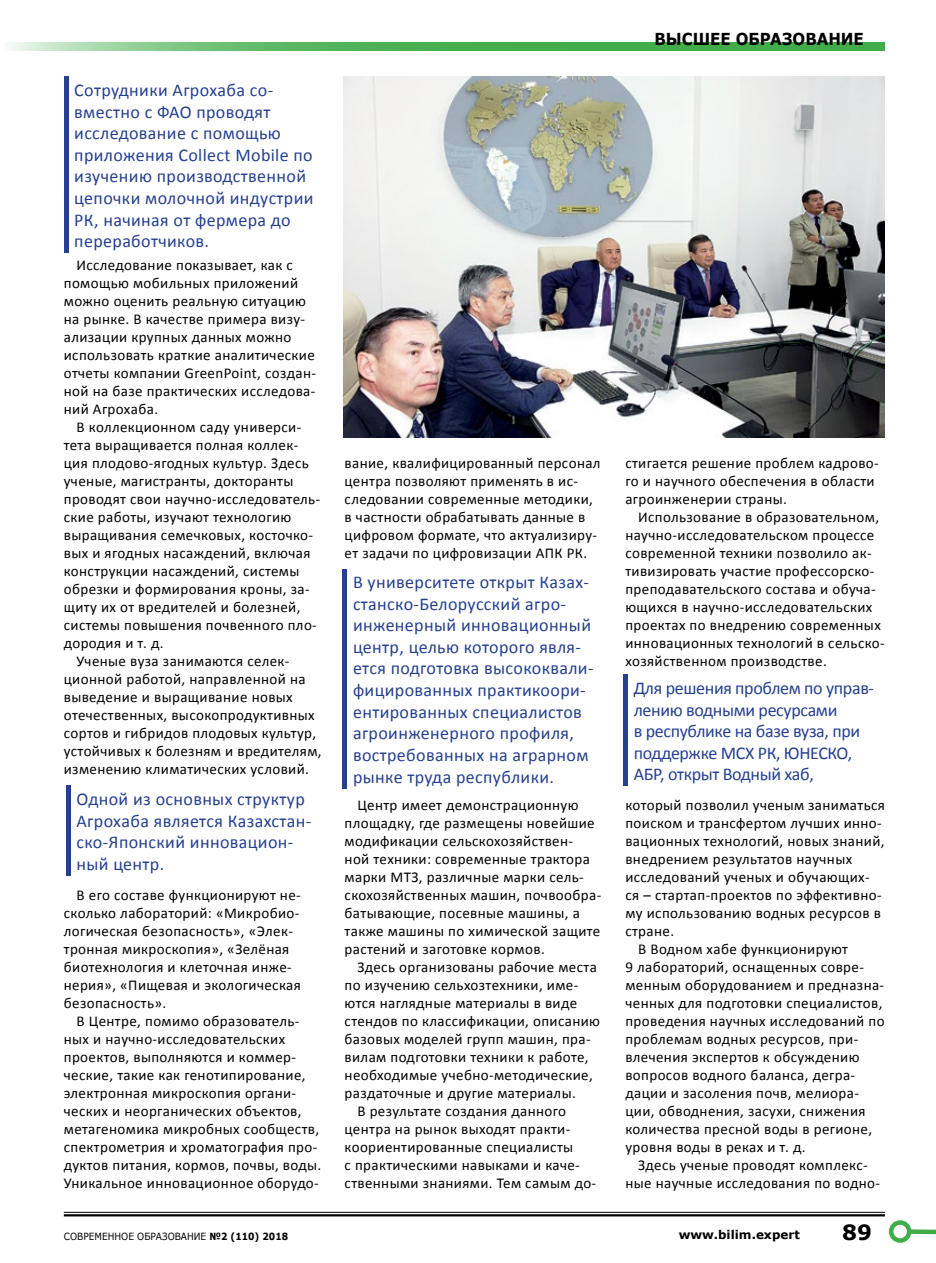
<style>
.page{position:relative;width:936px;height:1263px;background:#fff}
.page>*{position:absolute;margin:0;border:0;box-sizing:border-box;transform-origin:0 0}
.t1{font:700 21px "Verdana";color:#000}
.t2{font:18px/21.6px "Calibri";letter-spacing:.02em;color:#25408f}
.t3{font:18px/21.6px "Calibri";letter-spacing:-.02em;color:#25408f}
.t4{font:700 16.5px "Verdana";letter-spacing:-.005em;color:#000;scale:.91 1}
.t5{font:15px/18px "Calibri";letter-spacing:.025em;color:#000}
.t6{font:700 12px "Verdana";color:#000}
.t7{font:9.9px "Verdana";color:#000;scale:.91 1}
.s1{font-weight:700}
</style>
<div class="page">
<hr style="left:64px;top:77px;width:4px;height:176px;background:#25408f">
<hr style="left:66px;top:786px;width:4px;height:90px;background:#25408f">
<div style="left:342px;top:568px;width:5px;height:220px;background:#25408f"></div>
<hr style="left:623px;top:674px;width:4px;height:112px;background:#25408f">
<img style="left:343px;top:77px;width:541px;height:360px">
<hr style="left:64px;top:1212px;width:820px;height:1px;background:#000">
<hr style="left:64px;top:1214px;width:820px;height:2px;background:#000">
<svg style="left:8px;top:43px;width:876px;height:8px;background:#5eb965"></svg>
<div style="left:909px;top:1229px;width:26px;height:5px;background:#41ad49"></div>
<div style="left:888px;top:1220px;width:23px;height:23px;border:4px solid #41ad49;border-radius:50%"></div>
<p class="t2" style="left:74px;top:79px;width:241px">Сотрудники Агрохаба со&shy;вместно с ФАО проводят исследование с помощью приложения Collect Mobile по изучению производственной цепочки молочной индустрии<br>РК, начиная от фермера до переработчиков.</p>
<p class="t5" style="left:64px;top:256px;width:254px;text-indent:13px">Исследование показывает, как с помощью мобильных приложений можно оценить реальную ситуацию на рынке. В качестве примера визу&shy;ализации крупных данных можно использовать краткие аналитические отчеты компании GreenPoint, создан&shy;ной на базе практических исследова&shy;ний Агрохаба.</p>
<p class="t5" style="left:77px;top:418px;width:226px">В коллекционном саду универси-</p>
<p class="t5" style="left:64px;top:436px;width:236px">тета выращивается полная коллек-</p>
<p class="t5" style="left:64px;top:454px;width:246px">ция плодово-ягодных культур. Здесь</p>
<p class="t5" style="left:64px;top:472px;width:231px">ученые, магистранты, докторанты</p>
<p class="t5" style="left:64px;top:490px;width:258px">проводят свои научно-исследователь-</p>
<p class="t5" style="left:64px;top:508px;width:229px">ские работы, изучают технологию</p>
<p class="t5" style="left:64px;top:526px;width:251px">выращивания семечковых, косточко-</p>
<p class="t5" style="left:64px;top:544px;width:248px">вых и ягодных насаждений, включая</p>
<p class="t5" style="left:64px;top:562px;width:237px">конструкции насаждений, системы</p>
<p class="t5" style="left:64px;top:580px;width:247px">обрезки и формирования кроны, за-</p>
<p class="t5" style="left:64px;top:598px;width:238px">щиту их от вредителей и болезней,</p>
<p class="t5" style="left:64px;top:616px;width:254px">системы повышения почвенного пло-</p>
<p class="t5" style="left:64px;top:634px;width:101px">дородия и т. д.</p>
<p class="t5" style="left:77px;top:652px;width:214px">Ученые вуза занимаются селек-</p>
<p class="t5" style="left:64px;top:670px;width:243px">ционной работой, направленной на</p>
<p class="t5" style="left:64px;top:688px;width:230px">выведение и выращивание новых</p>
<p class="t5" style="left:64px;top:706px;width:252px">отечественных, высокопродуктивных</p>
<p class="t5" style="left:64px;top:724px;width:254px">сортов и гибридов плодовых культур,</p>
<p class="t5" style="left:64px;top:742px;width:259px">устойчивых к болезням и вредителям,</p>
<p class="t5" style="left:64px;top:760px;width:247px">изменению климатических условий.</p>
<p class="t2" style="left:76px;top:788px;width:236px">Одной из основных структур<br>Агрохаба является Казахстан&shy;ско-Японский инновацион&shy;ный центр.</p>
<p class="t5" style="left:64px;top:886px;width:238px;text-indent:13px">В его составе функционируют не&shy;сколько лабораторий: «Микробио&shy;логическая безопасность», «Элек&shy;тронная микроскопия», «Зелёная биотехнология и клеточная инже&shy;нерия», «Пищевая и экологическая безопасность».</p>
<p class="t5" style="left:64px;top:1012px;width:259px;text-indent:13px">В Центре, помимо образователь&shy;ных и научно-исследовательских проектов, выполняются и коммер&shy;ческие, такие как генотипирование, электронная микроскопия органи&shy;ческих и неорганических объектов, метагеномика микробных сообществ, спектрометрия и хроматография про&shy;дуктов питания, кормов, почвы, воды.<br>Уникальное инновационное оборудо-</p>
<p class="t5" style="left:344px;top:454px;width:257px">вание, квалифицированный персонал центра позволяют применять в ис&shy;следовании современные методики, в частности обрабатывать данные в цифровом формате, что актуализиру&shy;ет задачи по цифровизации АПК РК.</p>
<p class="t2" style="left:353px;top:571px;width:242px">В университете открыт Казах&shy;станско-Белорусский агро&shy;инженерный инновационный центр, целью которого явля&shy;ется подготовка высококвали&shy;фицированных практикоори&shy;ентированных специалистов агроинженерного профиля, востребованных на аграрном рынке труда республики.</p>
<p class="t5" style="left:344px;top:796px;width:258px;text-indent:13px">Центр имеет демонстрационную площадку, где размещены новейшие модификации сельскохозяйствен&shy;ной техники: современные трактора марки МТЗ, различные марки сель&shy;скохозяйственных машин, почвообра&shy;батывающие, посевные машины, а также машины по химической защите растений и заготовке кормов.</p>
<p class="t5" style="left:357px;top:958px;width:241px">Здесь организованы рабочие места</p>
<p class="t5" style="left:344px;top:976px;width:235px">по изучению сельхозтехники, име-</p>
<p class="t5" style="left:344px;top:994px;width:234px">ются наглядные материалы в виде</p>
<p class="t5" style="left:344px;top:1012px;width:257px">стендов по классификации, описанию</p>
<p class="t5" style="left:344px;top:1030px;width:247px">базовых моделей групп машин, пра-</p>
<p class="t5" style="left:344px;top:1048px;width:245px">вилам подготовки техники к работе,</p>
<p class="t5" style="left:344px;top:1066px;width:250px">необходимые учебно-методические,</p>
<p class="t5" style="left:344px;top:1084px;width:233px">раздаточные и другие материалы.</p>
<p class="t5" style="left:357px;top:1102px;width:210px">В результате создания данного</p>
<p class="t5" style="left:344px;top:1120px;width:227px">центра на рынок выходят практи-</p>
<p class="t5" style="left:344px;top:1138px;width:230px">коориентированные специалисты</p>
<p class="t5" style="left:344px;top:1156px;width:237px">с практическими навыками и каче-</p>
<p class="t5" style="left:344px;top:1174px;width:253px">ственными знаниями. Тем самым до-</p>
<p class="t4" style="left:654px;top:27px;width:231px">ВЫСШЕЕ ОБРАЗОВАНИЕ</p>
<p class="t5" style="left:625px;top:454px;width:255px">стигается решение проблем кадрово&shy;го и научного обеспечения в области агроинженерии страны.</p>
<p class="t5" style="left:625px;top:508px;width:261px;text-indent:13px">Использование в образовательном, научно-исследовательском процессе современной техники позволило ак&shy;тивизировать участие профессорско&shy;преподавательского состава и обуча&shy;ющихся в научно-исследовательских проектах по внедрению современных инновационных технологий в сельско&shy;хозяйственном производстве.</p>
<p class="t3" style="left:633px;top:677px;width:242px">Для решения проблем по управ&shy;лению водными ресурсами<br>в республике на базе вуза, при поддержке МСХ РК, ЮНЕСКО,<br>АБР, открыт Водный хаб,</p>
<p class="t5" style="left:625px;top:796px;width:261px">который позволил ученым заниматься</p>
<p class="t5" style="left:625px;top:814px;width:258px">поиском и трансфертом лучших инно-</p>
<p class="t5" style="left:625px;top:832px;width:261px">вационных технологий, новых знаний,</p>
<p class="t5" style="left:625px;top:850px;width:228px">внедрением результатов научных</p>
<p class="t5" style="left:625px;top:868px;width:246px">исследований ученых и обучающих-</p>
<p class="t5" style="left:625px;top:886px;width:258px">ся – стартап-проектов по эффективно-</p>
<p class="t5" style="left:625px;top:904px;width:257px">му использованию водных ресурсов в</p>
<p class="t5" style="left:625px;top:922px;width:50px">стране.</p>
<p class="t5" style="left:638px;top:940px;width:211px">В Водном хабе функционируют</p>
<p class="t5" style="left:625px;top:958px;width:240px">9 лабораторий, оснащенных совре-</p>
<p class="t5" style="left:625px;top:976px;width:260px">менным оборудованием и предназна-</p>
<p class="t5" style="left:625px;top:994px;width:258px">ченных для подготовки специалистов,</p>
<p class="t5" style="left:625px;top:1012px;width:261px">проведения научных исследований по</p>
<p class="t5" style="left:625px;top:1030px;width:234px">проблемам водных ресурсов, при-</p>
<p class="t5" style="left:625px;top:1048px;width:236px">влечения экспертов к обсуждению</p>
<p class="t5" style="left:625px;top:1066px;width:231px">вопросов водного баланса, дегра-</p>
<p class="t5" style="left:625px;top:1084px;width:235px">дации и засоления почв, мелиора-</p>
<p class="t5" style="left:625px;top:1102px;width:242px">ции, обводнения, засухи, снижения</p>
<p class="t5" style="left:625px;top:1120px;width:248px">количества пресной воды в регионе,</p>
<p class="t5" style="left:625px;top:1138px;width:182px">уровня воды в реках и т. д.</p>
<p class="t5" style="left:638px;top:1156px;width:231px">Здесь ученые проводят комплекс-</p>
<p class="t5" style="left:625px;top:1174px;width:256px">ные научные исследования по водно-</p>
<p class="t7" style="left:64px;top:1229px;width:248px">СОВРЕМЕННОЕ ОБРАЗОВАНИЕ <span class="s1">№2 (110) 2018</span></p>
<p class="t6" style="left:678px;top:1226px;width:123px">www.bilim.expert</p>
<h1 class="t1" style="left:842px;top:1217px;width:31px">89</h1>
</div>
